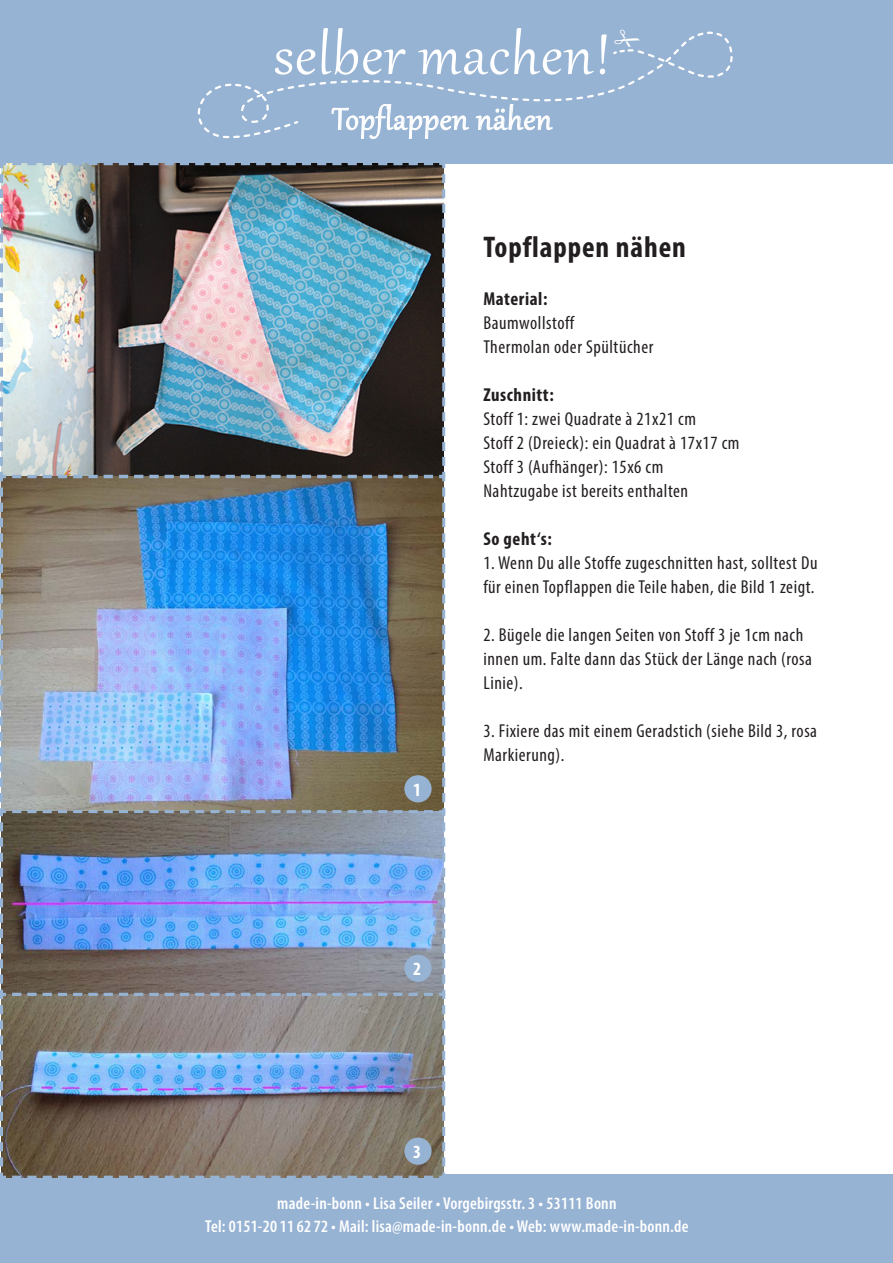
<style>
.page{position:relative;width:893px;height:1263px;background:#fff}
.page>*{position:absolute;margin:0;border:0;box-sizing:border-box;transform-origin:0 0}
.t1{font:69px "Gabriola";letter-spacing:.02em;color:#fff}
.t2{font:37.5px "Gabriola";letter-spacing:.02em;color:#fff}
.t3{font:700 condensed 30px "Myriad Pro";letter-spacing:.03em;color:#231f20}
.t4{font:condensed 18.75px/24px "Myriad Pro";letter-spacing:.03em;color:#231f20}
.t5{font:700 condensed 18.75px "Myriad Pro";letter-spacing:.03em;color:#231f20}
.t6{font:700 condensed 18.75px "Myriad Pro";color:#fff}
.t7{font:600 condensed 17.25px/22.5px "Myriad Pro";letter-spacing:.015em;color:#fff;text-align:center}
</style>
<div class="page">
<div style="left:0;top:1174px;width:893px;height:89px;background:#97b3d3"></div>
<div style="left:0;top:0;width:893px;height:164px;background:#97b3d3"></div>
<img style="left:0;top:163px;width:446px;height:311px">
<img style="left:0;top:474px;width:446px;height:335px">
<img style="left:0;top:809px;width:446px;height:182px">
<div style="left:404px;top:775px;width:28px;height:27px;background:#97b3d3;border-radius:50%"></div>
<div style="left:404px;top:955px;width:28px;height:27px;background:#97b3d3;border-radius:50%"></div>
<img style="left:0;top:991px;width:446px;height:187px">
<div style="left:404px;top:1137px;width:28px;height:28px;background:#97b3d3;border-radius:50%"></div>
<svg style="left:197px;top:31px;width:536px;height:108px"></svg>
<h1 class="t1" style="left:274px;top:10px;width:338px">selber machen!</h1>
<h2 class="t2" style="left:332px;top:94px;width:221px">Topflappen nähen</h2>
<p class="t6" style="left:413px;top:778px;width:9px">1</p>
<h3 class="t3" style="left:483px;top:228px;width:204px">Topflappen nähen</h3>
<p class="t5" style="left:483px;top:287px;width:66px">Material:</p>
<p class="t4" style="left:483px;top:310px;width:172px">Baumwollstoff<br>Thermolan oder Spültücher</p>
<p class="t5" style="left:483px;top:383px;width:72px">Zuschnitt:</p>
<p class="t4" style="left:483px;top:406px;width:258px">Stoff 1: zwei Quadrate à 21x21 cm<br>Stoff 2 (Dreieck): ein Quadrat à 17x17 cm Stoff 3 (Aufhänger): 15x6 cm Nahtzugabe ist bereits enthalten</p>
<p class="t5" style="left:483px;top:527px;width:70px">So geht‘s:</p>
<p class="t4" style="left:483px;top:550px;width:336px">1. Wenn Du alle Stoffe zugeschnitten hast, solltest Du für einen Topflappen die Teile haben, die Bild 1 zeigt.</p>
<p class="t4" style="left:483px;top:622px;width:330px">2. Bügele die langen Seiten von Stoff 3 je 1cm nach innen um. Falte dann das Stück der Länge nach (rosa<br>Linie).</p>
<p class="t4" style="left:483px;top:718px;width:335px">3. Fixiere das mit einem Geradstich (siehe Bild 3, rosa<br>Markierung).</p>
<p class="t6" style="left:413px;top:957px;width:9px">2</p>
<p class="t6" style="left:413px;top:1140px;width:9px">3</p>
<p class="t7" style="left:205px;top:1192px;width:485px">made-in-bonn • Lisa Seiler • Vorgebirgsstr. 3 • 53111 Bonn<br>Tel: 0151-20 11 62 72 • Mail: lisa@made-in-bonn.de • Web: www.made-in-bonn.de</p>
</div>
